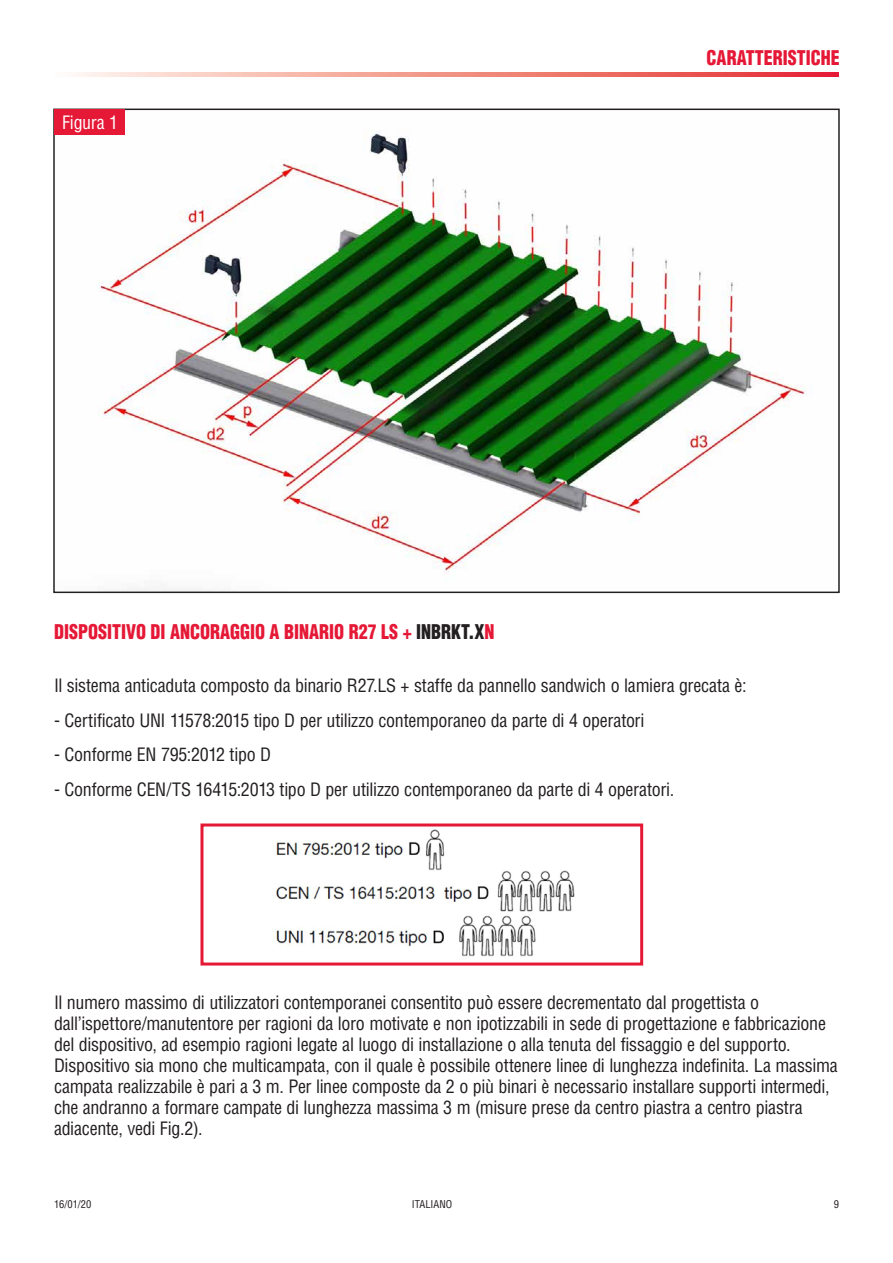
<style>
.page{position:relative;width:893px;height:1263px;background:#fff}
.page>*{position:absolute;margin:0;border:0;box-sizing:border-box;transform-origin:0 0}
.subhead{font:900 condensed 19.8px "Helvetica LT Std";color:#e51836;scale:.91 1}
.page_headings{font:900 condensed 19.8px "Helvetica LT Std";color:#e51836;scale:.91 1}
.Body_copy{font:condensed 18px/21px "Helvetica LT Std";letter-spacing:-.015em;color:#231f20}
.Body_copy-2{font:condensed 18px "Helvetica LT Std";letter-spacing:-.015em;color:#fff}
.t1{font:condensed 10.5px "Helvetica LT Std";color:#231f20}
.s1{color:#231f20}
</style>
<div class="page">
<svg style="left:76px;top:72px;width:763px;height:5px;background:#f08f87"></svg>
<img style="left:98px;top:132px;width:715px;height:458px">
<div style="left:54px;top:109px;width:71px;height:26px;background:#e51836"></div>
<img style="left:276px;top:829px;width:299px;height:128px">
<div style="left:200px;top:823px;width:443px;height:142px;border:3px solid #e51836"></div>
<p class="Body_copy-2" style="left:62px;top:111px;width:58px">Figura 1</p>
<p class="page_headings" style="left:707px;top:46px;width:148px">CARATTERISTICHE</p>
<p class="subhead" style="left:54px;top:619px;width:486px">DISPOSITIVO DI ANCORAGGIO A BINARIO R27 LS + <span class="s1">INBRKT.X</span>N</p>
<p class="Body_copy" style="left:54px;top:675px;width:694px">Il sistema anticaduta composto da binario R27.LS + staffe da pannello sandwich o lamiera grecata è:</p>
<p class="Body_copy" style="left:54px;top:709px;width:592px">- Certificato UNI 11578:2015 tipo D per utilizzo contemporaneo da parte di 4 operatori</p>
<p class="Body_copy" style="left:54px;top:744px;width:219px">- Conforme EN 795:2012 tipo D</p>
<p class="Body_copy" style="left:54px;top:778px;width:622px">- Conforme CEN/TS 16415:2013 tipo D per utilizzo contemporaneo da parte di 4 operatori.</p>
<p class="Body_copy" style="left:54px;top:992px;width:785px">Il numero massimo di utilizzatori contemporanei consentito può essere decrementato dal progettista o dall’ispettore/manutentore per ragioni da loro motivate e non ipotizzabili in sede di progettazione e fabbricazione del dispositivo, ad esempio ragioni legate al luogo di installazione o alla tenuta del fissaggio e del supporto.<br>Dispositivo sia mono che multicampata, con il quale è possibile ottenere linee di lunghezza indefinita. La massima campata realizzabile è pari a 3 m. Per linee composte da 2 o più binari è necessario installare supporti intermedi, che andranno a formare campate di lunghezza massima 3 m (misure prese da centro piastra a centro piastra adiacente, vedi Fig.2).</p>
<p class="t1" style="left:54px;top:1197px;width:39px">16/01/20</p>
<p class="t1" style="left:412px;top:1197px;width:42px">ITALIANO</p>
<p class="t1" style="left:834px;top:1197px;width:7px">9</p>
</div>
